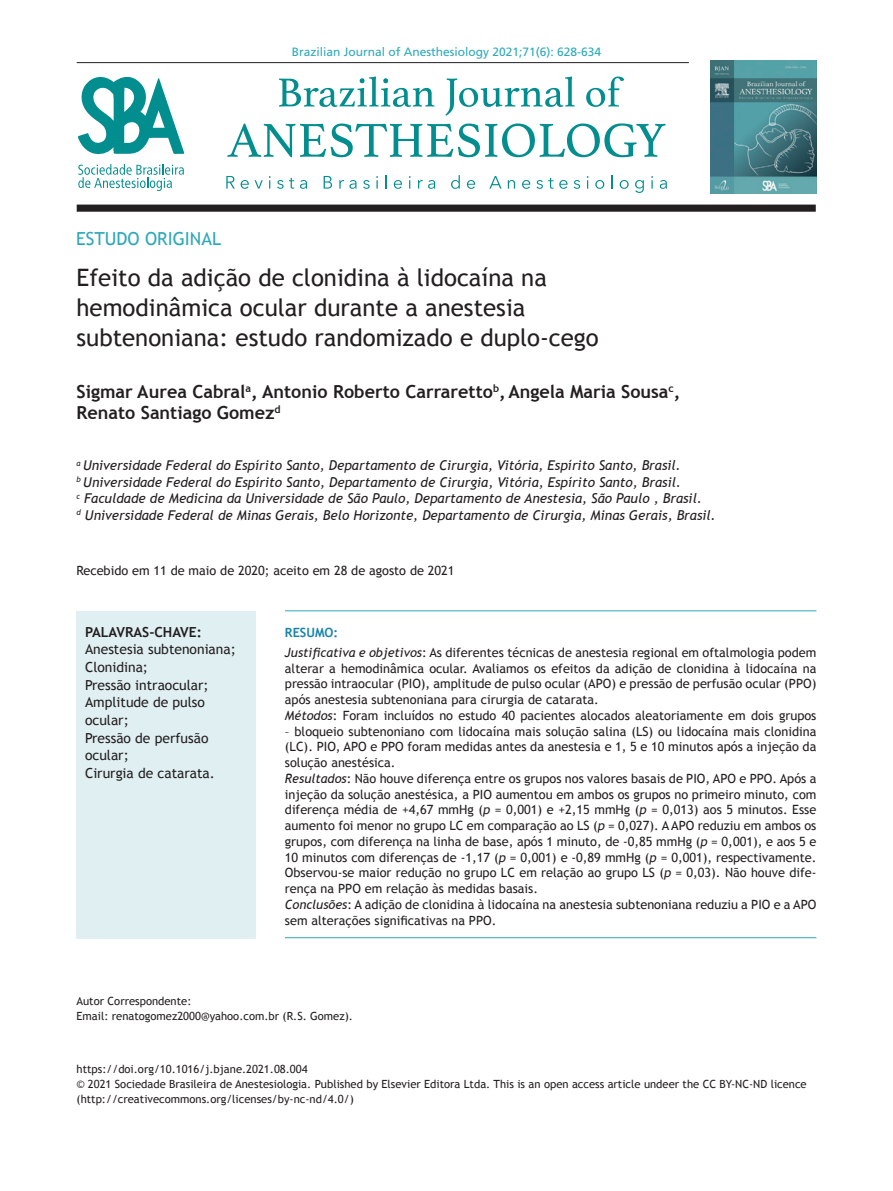
<style>
.page{position:relative;width:893px;height:1191px;background:#fff}
.page>*{position:absolute;margin:0;border:0;box-sizing:border-box;transform-origin:0 0}
.t1{font:24px/30px "Trebuchet MS";color:#231f20}
.t2{font:700 18px/21px "Trebuchet MS";color:#231f20}
.t3{font:18px "Trebuchet MS";color:#2ca9b9}
.t4{font:13.8px/17.7px "Trebuchet MS";color:#231f20}
.t5{font:700 13.8px "Trebuchet MS";color:#231f20}
.t6{font:italic 13.5px/16.5px "Trebuchet MS";color:#231f20}
.t7{font:12.75px/15.8px "Trebuchet MS";color:#231f20}
.t8{font:12px "Frutiger LT Std";color:#2ca9b9}
.t9{font:11.25px/15px "Trebuchet MS";color:#231f20}
.s1{font-weight:700;color:#1683aa}
.s2{font-style:italic}
</style>
<div class="page">
<hr style="left:77px;top:62px;width:612px;height:1px;background:#231f20">
<svg style="left:78px;top:77px;width:106px;height:114px"></svg>
<svg style="left:279px;top:77px;width:155px;height:30px"></svg>
<svg style="left:446px;top:77px;width:129px;height:39px"></svg>
<svg style="left:586px;top:77px;width:38px;height:30px"></svg>
<svg style="left:227px;top:123px;width:439px;height:34px"></svg>
<img style="left:710px;top:61px;width:106px;height:133px">
<div style="left:77px;top:205px;width:739px;height:7px;background:#231f20"></div>
<svg style="left:226px;top:176px;width:9px;height:13px"></svg>
<svg style="left:241px;top:180px;width:8px;height:9px"></svg>
<svg style="left:255px;top:180px;width:8px;height:9px"></svg>
<svg style="left:269px;top:176px;width:2px;height:13px"></svg>
<svg style="left:277px;top:178px;width:17px;height:11px"></svg>
<svg style="left:300px;top:180px;width:7px;height:9px"></svg>
<svg style="left:324px;top:176px;width:8px;height:13px"></svg>
<svg style="left:339px;top:180px;width:18px;height:9px"></svg>
<svg style="left:363px;top:180px;width:7px;height:9px"></svg>
<svg style="left:376px;top:176px;width:2px;height:13px"></svg>
<svg style="left:385px;top:175px;width:2px;height:14px"></svg>
<svg style="left:394px;top:180px;width:8px;height:9px"></svg>
<svg style="left:409px;top:176px;width:2px;height:13px"></svg>
<svg style="left:418px;top:180px;width:17px;height:9px"></svg>
<svg style="left:451px;top:175px;width:9px;height:14px"></svg>
<svg style="left:467px;top:180px;width:8px;height:9px"></svg>
<svg style="left:489px;top:176px;width:13px;height:13px"></svg>
<svg style="left:508px;top:180px;width:7px;height:9px"></svg>
<svg style="left:522px;top:180px;width:8px;height:9px"></svg>
<svg style="left:536px;top:178px;width:31px;height:11px"></svg>
<svg style="left:574px;top:180px;width:6px;height:9px"></svg>
<svg style="left:595px;top:180px;width:9px;height:9px"></svg>
<svg style="left:611px;top:175px;width:2px;height:14px"></svg>
<svg style="left:620px;top:180px;width:9px;height:9px"></svg>
<svg style="left:635px;top:180px;width:9px;height:13px"></svg>
<svg style="left:651px;top:176px;width:2px;height:13px"></svg>
<svg style="left:660px;top:180px;width:7px;height:9px"></svg>
<div style="left:77px;top:611px;width:179px;height:328px;background:#e0eff2"></div>
<hr style="left:285px;top:610px;width:531px;height:1px;background:#2ca9b9">
<hr style="left:285px;top:937px;width:531px;height:1px;background:#2ca9b9">
<h2 class="t3" style="left:76px;top:228px;width:147px">ESTUDO ORIGINAL</h2>
<p class="t8" style="left:292px;top:44px;width:311px">Brazilian Journal of Anesthesiology 2021;71(6): 628-634</p>
<h1 class="t1" style="left:77px;top:262px;width:524px">Efeito da adição de clonidina à lidocaína na hemodinâmica ocular durante a anestesia subtenoniana: estudo randomizado e duplo-cego</h1>
<h2 class="t2" style="left:77px;top:381px;width:605px">Sigmar Aurea Cabral<sup>a</sup>, Antonio Roberto Carraretto<sup>b</sup>,Angela Maria Sousa<sup>c</sup>,<br>Renato Santiago Gomez<sup>d</sup></h2>
<p class="t6" style="left:77px;top:457px;width:641px"><sup>a</sup> Universidade Federal do Espírito Santo, Departamento de Cirurgia, Vitória, Espírito Santo, Brasil.<br><sup>b</sup> Universidade Federal do Espírito Santo, Departamento de Cirurgia, Vitória, Espírito Santo, Brasil.<br><sup>c</sup> Faculdade de Medicina da Universidade de São Paulo, Departamento de Anestesia, São Paulo , Brasil.<br><sup>d</sup> Universidade Federal de Minas Gerais, Belo Horizonte, Departamento de Cirurgia, Minas Gerais, Brasil.</p>
<p class="t7" style="left:77px;top:562px;width:380px">Recebido em 11 de maio de 2020; aceito em 28 de agosto de 2021</p>
<p class="t5" style="left:85px;top:623px;width:118px">PALAVRAS-CHAVE:</p>
<p class="t4" style="left:85px;top:641px;width:152px">Anestesia subtenoniana;<br>Clonidina;<br>Pressão intraocular;<br>Amplitude de pulso ocular;<br>Pressão de perfusão ocular;<br>Cirurgia de catarata.</p>
<p class="t7" style="left:285px;top:622px;width:533px;line-height:20px"><span class="s1">RESUMO:<br></span><span class="s2">Justificativa e objetivos</span>: As diferentes técnicas de anestesia regional em oftalmologia podem</p>
<p class="t7" style="left:285px;top:660px;width:533px">alterar a hemodinâmica ocular. Avaliamos os efeitos da adição de clonidina à lidocaína na pressão intraocular (PIO), amplitude de pulso ocular (APO) e pressão de perfusão ocular (PPO) após anestesia subtenoniana para cirurgia de catarata.<br><span class="s2">Métodos</span>: Foram incluídos no estudo 40 pacientes alocados aleatoriamente em dois grupos</p>
<p class="t7" style="left:285px;top:723px;width:533px">– bloqueio subtenoniano com lidocaína mais solução salina (LS) ou lidocaína mais clonidina (LC). PIO, APO e PPO foram medidas antes da anestesia e 1, 5 e 10 minutos após a injeção da solução anestésica.<br><span class="s2">Resultados</span>: Não houve diferença entre os grupos nos valores basais de PIO, APO e PPO. Após a injeção da solução anestésica, a PIO aumentou em ambos os grupos no primeiro minuto, com diferença média de +4,67 mmHg (<span class="s2">p</span> = 0,001) e +2,15 mmHg (<span class="s2">p</span> = 0,013) aos 5 minutos. Esse aumento foi menor no grupo LC em comparação ao LS (<span class="s2">p</span> = 0,027). A APO reduziu em ambos os grupos, com diferença na linha de base, após 1 minuto, de -0,85 mmHg (<span class="s2">p</span> = 0,001), e aos 5 e 10 minutos com diferenças de -1,17 (<span class="s2">p</span> = 0,001) e -0,89 mmHg (<span class="s2">p</span> = 0,001), respectivamente.<br>Observou-se maior redução no grupo LC em relação ao grupo LS (<span class="s2">p</span> = 0,03). Não houve dife&shy;rença na PPO em relação às medidas basais.<br><span class="s2">Conclusões</span>: A adição de clonidina à lidocaína na anestesia subtenoniana reduziu a PIO e a APO sem alterações significativas na PPO.</p>
<p class="t9" style="left:77px;top:993px;width:278px">Autor Correspondente:<br>Email: renatogomez2000@yahoo.com.br (R.S. Gomez).</p>
<p class="t9" style="left:77px;top:1061px;width:732px">https://doi.org/10.1016/j.bjane.2021.08.004<br>© 2021 Sociedade Brasileira de Anestesiologia. Published by Elsevier Editora Ltda. This is an open access article undeer the CC BY-NC-ND licence (http://creativecommons.org/licenses/by-nc-nd/4.0/)</p>
</div>
